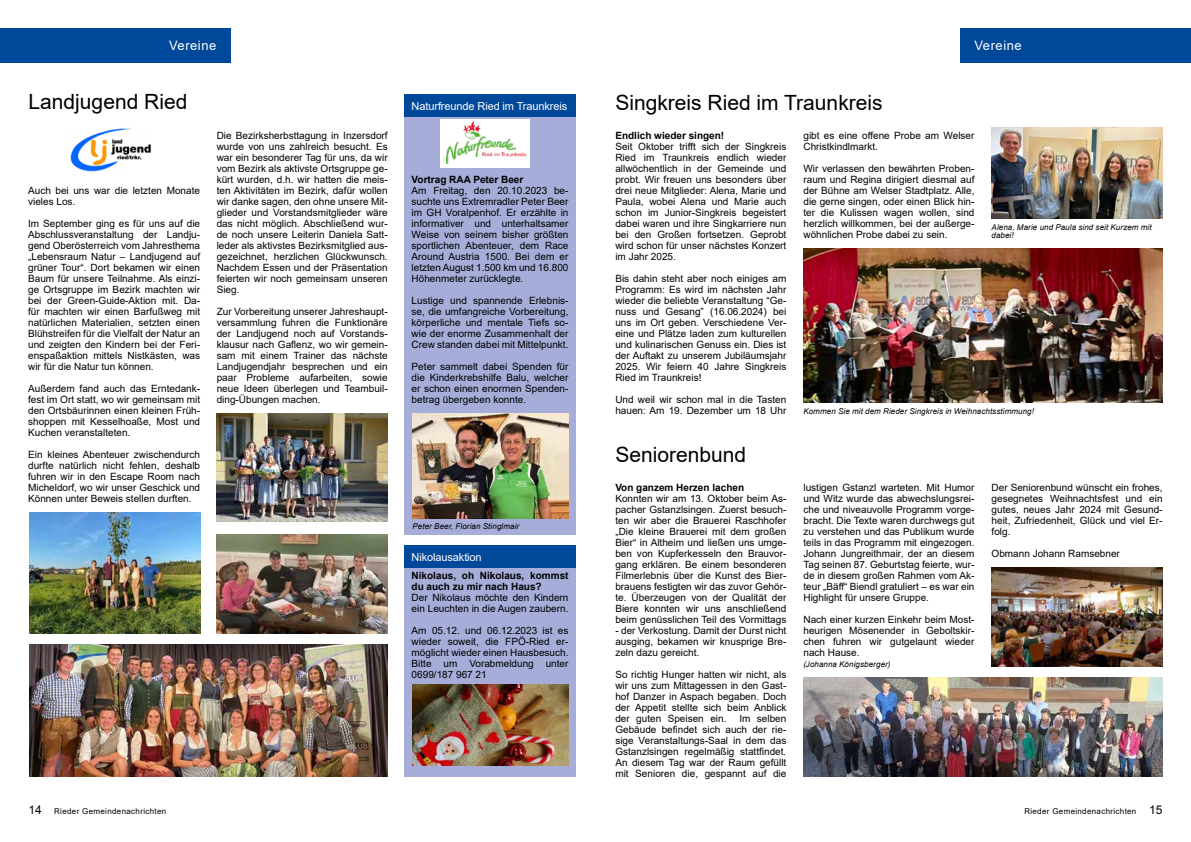
<style>
.page{position:relative;width:1191px;height:842px;background:#fff}
.page>*{position:absolute;margin:0;border:0;box-sizing:border-box;transform-origin:0 0}
.t1{font:21px "Arial";color:#000}
.t2{font:13px "Arial";letter-spacing:.04em;color:#fff}
.t3{font:12px "Arial";color:#000}
.t4{font:11px "Arial";letter-spacing:-.01em;color:#fff}
.t5{font:10px/11px "Arial";color:#000;text-align:justify}
.t6{font:700 10px/11px "Arial";color:#000}
.t7{font:italic 8px/8px "Arial";letter-spacing:.01em;color:#000}
.t8{font:8px "Arial";letter-spacing:.04em;color:#000}
.s1{font-size:12px}
</style>
<div class="page">
<div style="left:0;top:28px;width:230px;height:34px;background:#00489a"></div>
<div style="left:960px;top:28px;width:231px;height:34px;background:#00489a"></div>
<div style="left:404px;top:116px;width:171px;height:418px;background:#a5add8"></div>
<div style="left:404px;top:94px;width:171px;height:22px;background:#00489a"></div>
<img style="left:412px;top:413px;width:156px;height:105px">
<div style="left:440px;top:119px;width:90px;height:49px;background:#fff"></div>
<img style="left:446px;top:122px;width:81px;height:42px">
<div style="left:404px;top:567px;width:171px;height:209px;background:#a5add8"></div>
<div style="left:404px;top:545px;width:171px;height:22px;background:#00489a"></div>
<img style="left:70px;top:128px;width:81px;height:43px">
<img style="left:29px;top:644px;width:359px;height:132px">
<img style="left:216px;top:413px;width:171px;height:108px">
<img style="left:29px;top:512px;width:171px;height:121px">
<img style="left:216px;top:534px;width:171px;height:99px">
<img style="left:412px;top:685px;width:156px;height:80px">
<img style="left:991px;top:127px;width:171px;height:92px">
<img style="left:803px;top:248px;width:359px;height:154px">
<img style="left:803px;top:677px;width:359px;height:99px">
<img style="left:991px;top:567px;width:171px;height:99px">
<h2 class="t2" style="left:169px;top:37px;width:49px">Vereine</h2>
<h2 class="t2" style="left:974px;top:37px;width:49px">Vereine</h2>
<h1 class="t1" style="left:29px;top:88px;width:160px">Landjugend Ried</h1>
<p class="t5" style="left:28px;top:184px;width:173px">Auch bei uns war die letzten Monate vieles Los.</p>
<p class="t5" style="left:28px;top:217px;width:173px">Im September ging es für uns auf die Abschlussveranstaltung der Landju&shy;gend Oberösterreich vom Jahresthema „Lebensraum Natur – Landjugend auf grüner Tour“. Dort bekamen wir einen Baum für unsere Teilnahme. Als einzi&shy;ge Ortsgruppe im Bezirk machten wir bei der Green-Guide-Aktion mit. Da&shy;für machten wir einen Barfußweg mit natürlichen Materialien, setzten einen Blühstreifen für die Vielfalt der Natur an und zeigten den Kindern bei der Feri&shy;enspaßaktion mittels Nistkästen, was wir für die Natur tun können.</p>
<p class="t5" style="left:28px;top:382px;width:173px">Außerdem fand auch das Erntedank&shy;fest im Ort statt, wo wir gemeinsam mit den Ortsbäurinnen einen kleinen Früh&shy;shoppen mit Kesselhoaße, Most und Kuchen veranstalteten.</p>
<p class="t5" style="left:28px;top:448px;width:173px">Ein kleines Abenteuer zwischendurch durfte natürlich nicht fehlen, deshalb fuhren wir in den Escape Room nach Micheldorf, wo wir unser Geschick und Können unter Beweis stellen durften.</p>
<p class="t5" style="left:217px;top:129px;width:173px">Die Bezirksherbsttagung in Inzersdorf wurde von uns zahlreich besucht. Es war ein besonderer Tag für uns, da wir vom Bezirk als aktivste Ortsgruppe ge&shy;kürt wurden, d.h. wir hatten die meis&shy;ten Aktivitäten im Bezirk, dafür wollen wir danke sagen, den ohne unsere Mit&shy;glieder und Vorstandsmitglieder wäre das nicht möglich. Abschließend wur&shy;de noch unsere Leiterin Daniela Satt&shy;leder als aktivstes Bezirksmitglied aus&shy;gezeichnet, herzlichen Glückwunsch.<br>Nachdem Essen und der Präsentation feierten wir noch gemeinsam unseren Sieg.</p>
<p class="t5" style="left:217px;top:305px;width:173px">Zur Vorbereitung unserer Jahreshaupt&shy;versammlung fuhren die Funktionäre der Landjugend noch auf Vorstands&shy;klausur nach Gaflenz, wo wir gemein&shy;sam mit einem Trainer das nächste Landjugendjahr besprechen und ein paar Probleme aufarbeiten, sowie neue Ideen überlegen und Teambuil&shy;ding-Übungen machen.</p>
<p class="t4" style="left:411px;top:98px;width:157px">Naturfreunde Ried im Traunkreis</p>
<p class="t6" style="left:411px;top:174px;width:113px">Vortrag RAA Peter Beer</p>
<p class="t5" style="left:411px;top:184px;width:158px">Am Freitag, den 20.10.2023 be&shy;suchte uns Extremradler Peter Beer im GH Voralpenhof. Er erzählte in informativer und unterhaltsamer Weise von seinem bisher größten sportlichen Abenteuer, dem Race Around Austria 1500. Bei dem er letzten August 1.500 km und 16.800<br>Höhenmeter zurücklegte.</p>
<p class="t5" style="left:411px;top:294px;width:158px">Lustige und spannende Erlebnis&shy;se, die umfangreiche Vorbereitung, körperliche und mentale Tiefs so&shy;wie der enorme Zusammenhalt der Crew standen dabei mit Mittelpunkt.</p>
<p class="t5" style="left:411px;top:360px;width:158px">Peter sammelt dabei Spenden für die Kinderkrebshilfe Balu, welcher er schon einen enormen Spenden&shy;betrag übergeben konnte.</p>
<p class="t7" style="left:412px;top:523px;width:108px">Peter Beer, Florian Stinglmair</p>
<p class="t4" style="left:411px;top:549px;width:72px">Nikolausaktion</p>
<p class="t6" style="left:411px;top:570px;width:158px">Nikolaus, oh Nikolaus, kommst du auch zu mir nach Haus?</p>
<p class="t5" style="left:411px;top:591px;width:158px">Der Nikolaus möchte den Kindern ein Leuchten in die Augen zaubern.</p>
<p class="t5" style="left:411px;top:624px;width:158px">Am 05.12. und 06.12.2023 ist es wieder soweit, die FPÖ-Ried er&shy;möglicht wieder einen Hausbesuch.<br>Bitte um Vorabmeldung unter 0699/187 967 21</p>
<h1 class="t1" style="left:615px;top:88px;width:269px">Singkreis Ried im Traunkreis</h1>
<p class="t6" style="left:615px;top:130px;width:110px">Endlich wieder singen!</p>
<p class="t5" style="left:615px;top:140px;width:173px">Seit Oktober trifft sich der Singkreis Ried im Traunkreis endlich wieder allwöchentlich in der Gemeinde und probt. Wir freuen uns besonders über drei neue Mitglieder: Alena, Marie und Paula, wobei Alena und Marie auch schon im Junior-Singkreis begeistert dabei waren und ihre Singkarriere nun bei den Großen fortsetzen. Geprobt wird schon für unser nächstes Konzert im Jahr 2025.</p>
<p class="t5" style="left:615px;top:272px;width:173px">Bis dahin steht aber noch einiges am Programm: Es wird im nächsten Jahr wieder die beliebte Veranstaltung “Ge&shy;nuss und Gesang” (16.06.2024) bei uns im Ort geben. Verschiedene Ver&shy;eine und Plätze laden zum kulturellen und kulinarischen Genuss ein. Dies ist der Auftakt zu unserem Jubiläumsjahr 2025. Wir feiern 40 Jahre Singkreis Ried im Traunkreis!</p>
<p class="t5" style="left:615px;top:393px;width:173px">Und weil wir schon mal in die Tasten hauen: Am 19. Dezember um 18 Uhr</p>
<h1 class="t1" style="left:615px;top:440px;width:132px">Seniorenbund</h1>
<p class="t6" style="left:615px;top:482px;width:130px">Von ganzem Herzen lachen</p>
<p class="t5" style="left:615px;top:492px;width:173px">Konnten wir am 13. Oktober beim As&shy;pacher Gstanzlsingen. Zuerst besuch&shy;ten wir aber die Brauerei Raschhofer „Die kleine Brauerei mit dem großen Bier“ in Altheim und ließen uns umge&shy;ben von Kupferkesseln den Brauvor&shy;gang erklären. Be einem besonderen Filmerlebnis über die Kunst des Bier&shy;brauens festigten wir das zuvor Gehör&shy;te. Überzeugen von der Qualität der Biere konnten wir uns anschließend beim genüsslichen Teil des Vormittags</p>
<p class="t5" style="left:615px;top:624px;width:173px">- der Verkostung. Damit der Durst nicht ausging, bekamen wir knusprige Bre&shy;zeln dazu gereicht.</p>
<p class="t5" style="left:615px;top:668px;width:173px">So richtig Hunger hatten wir nicht, als wir uns zum Mittagessen in den Gast&shy;hof Danzer in Aspach begaben. Doch der Appetit stellte sich beim Anblick der guten Speisen ein.</p>
<p class="t5" style="left:615px;top:712px;width:173px;text-indent:124px">Im selben Gebäude befindet sich auch der rie&shy;sige Veranstaltungs-Saal in dem das Gstanzlsingen regelmäßig stattfindet.<br>An diesem Tag war der Raum gefüllt mit Senioren die, gespannt auf die</p>
<p class="t5" style="left:803px;top:129px;width:173px">gibt es eine offene Probe am Welser<br>Christkindlmarkt.</p>
<p class="t5" style="left:803px;top:162px;width:173px">Wir verlassen den bewährten Proben&shy;raum und Regina dirigiert diesmal auf der Bühne am Welser Stadtplatz. Alle, die gerne singen, oder einen Blick hin&shy;ter die Kulissen wagen wollen, sind herzlich willkommen, bei der außerge&shy;wöhnlichen Probe dabei zu sein.</p>
<p class="t7" style="left:991px;top:223px;width:162px">Alena, Marie und Paula sind seit Kurzem mit dabei!</p>
<p class="t7" style="left:803px;top:407px;width:232px">Kommen Sie mit dem Rieder Singkreis in Weihnachtsstimmung!</p>
<p class="t5" style="left:803px;top:481px;width:173px">lustigen Gstanzl warteten. Mit Humor und Witz wurde das abwechslungsrei&shy;che und niveauvolle Programm vorge&shy;bracht. Die Texte waren durchwegs gut zu verstehen und das Publikum wurde teils in das Programm mit eingezogen.<br>Johann Jungreithmair, der an diesem Tag seinen 87. Geburtstag feierte, wur&shy;de in diesem großen Rahmen vom Ak&shy;teur „Bäff“ Biendl gratuliert – es war ein Highlight für unsere Gruppe.</p>
<p class="t5" style="left:803px;top:613px;width:173px">Nach einer kurzen Einkehr beim Most&shy;heurigen Mösenender in Geboltskir&shy;chen fuhren wir gutgelaunt wieder nach Hause.</p>
<p class="t7" style="left:803px;top:660px;width:89px">(Johanna Königsberger)</p>
<p class="t5" style="left:991px;top:481px;width:173px">Der Seniorenbund wünscht ein frohes, gesegnetes Weihnachtsfest und ein gutes, neues Jahr 2024 mit Gesund&shy;heit, Zufriedenheit, Glück und viel Er&shy;folg.</p>
<p class="t5" style="left:991px;top:547px;width:130px">Obmann Johann Ramsebner</p>
<p class="t3" style="left:28px;top:801px;width:15px">14</p>
<p class="t8" style="left:54px;top:805px;width:114px">Rieder Gemeindenachrichten</p>
<p class="t8" style="left:1024px;top:805px;width:140px">Rieder Gemeindenachrichten <span class="s1">15</span></p>
</div>
